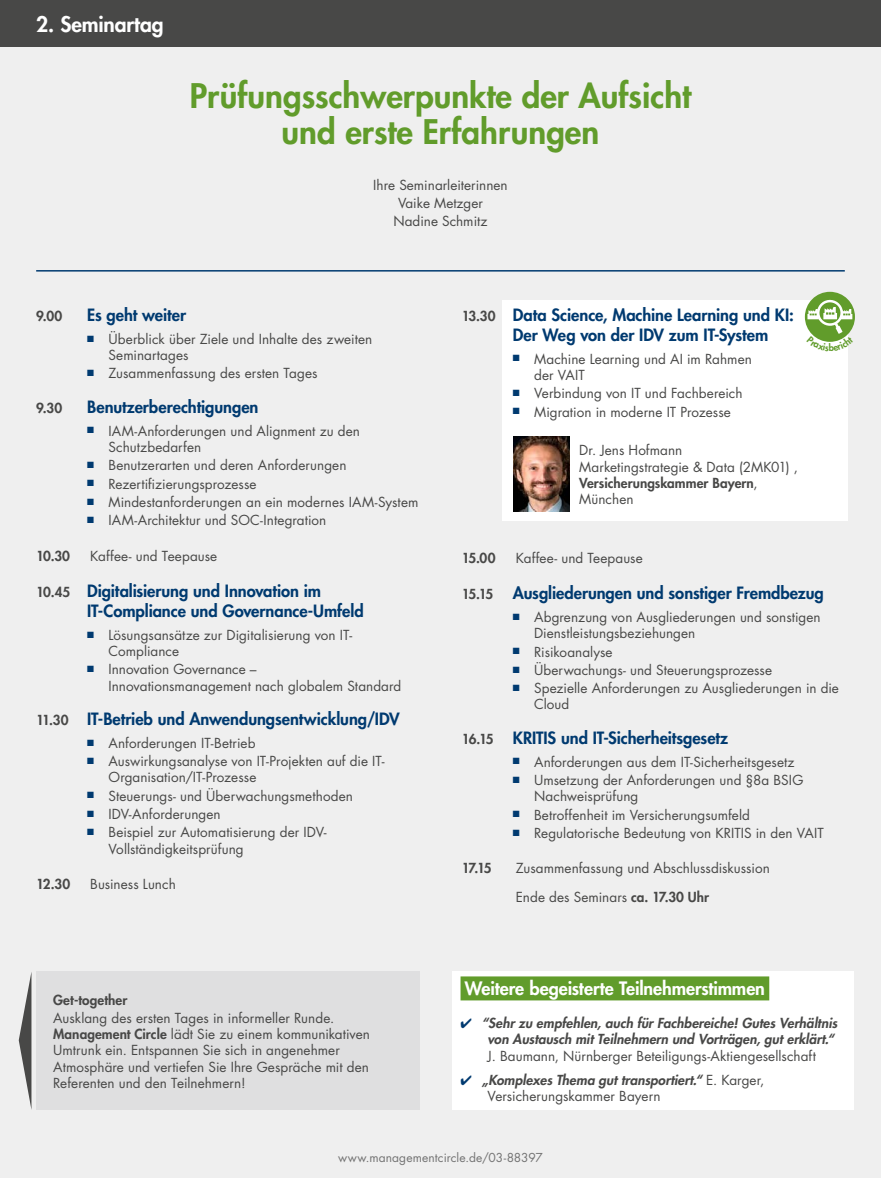
<style>
.page{position:relative;width:881px;height:1178px;background:#fff}
.page>*{position:absolute;margin:0;border:0;box-sizing:border-box;transform-origin:0 0}
.t1{font:800 33px/36px "Futura Std";color:#619c2b;text-align:center}
.t2{font:800 21px "Futura Std";letter-spacing:-.005em;color:#fff}
.t3{font:800 18px "Futura Std";letter-spacing:-.005em;color:#fff}
.t4{font:800 16.5px/19.8px "Futura Std";letter-spacing:-.005em;color:#003a70}
.t5{font:13.5px/16.2px "Futura Std";letter-spacing:.005em;color:#484847}
.t6{font:italic 800 13.5px/16.2px "Futura Std";letter-spacing:.005em;color:#484847;text-align:right}
.t7{font:800 13.5px "Futura Std";letter-spacing:.005em;color:#484847}
.t8{font:12px "Futura Std";letter-spacing:.01em;color:#737373}
.s1{font-size:13.5px;color:#484847}
.s2{font-weight:800}
.s3{color:#003a70}
.s4{font-weight:800;font-style:italic}
</style>
<div class="page">
<div style="left:0;top:0;width:880px;height:1178px;background:#efefef"></div>
<div style="left:0;top:0;width:880px;height:47px;background:#484847"></div>
<hr style="left:36px;top:270px;width:808px;height:2px;background:#003a70">
<div style="left:502px;top:300px;width:345px;height:220px;background:#fff"></div>
<div style="left:36px;top:971px;width:383px;height:139px;background:#dfdfe0"></div>
<img style="left:513px;top:436px;width:56px;height:76px">
<svg style="left:19px;top:974px;width:12px;height:133px"></svg>
<div style="left:452px;top:971px;width:400px;height:139px;background:#fff"></div>
<div style="left:460px;top:976px;width:309px;height:24px;background:#619c2b"></div>
<div style="left:804px;top:292px;width:50px;height:50px;background:#619c2b;border-radius:50%"></div>
<svg style="left:806px;top:298px;width:47px;height:53px"></svg>
<h2 class="t2" style="left:36px;top:11px;width:129px">2. Seminartag</h2>
<h1 class="t1" style="left:190px;top:78px;width:503px">Prüfungsschwerpunkte der Aufsicht und erste Erfahrungen</h1>
<p class="t5" style="left:373px;top:176px;width:136px;line-height:18.3px;text-align:center">Ihre Seminarleiterinnen<br>Vaike Metzger<br>Nadine Schmitz</p>
<p class="t7" style="left:36px;top:308px;width:28px">9.00</p>
<p class="t4" style="left:87px;top:305px;width:100px">Es geht weiter</p>
<p class="t5" style="left:108px;top:331px;width:265px;text-indent:-21px"><sup>■</sup> Überblick über Ziele und Inhalte des zweiten<br>Seminartages</p>
<p class="t5" style="left:87px;top:365px;width:232px"><sup>■</sup> Zusammenfassung des ersten Tages</p>
<p class="t7" style="left:36px;top:400px;width:27px">9.30</p>
<p class="t4" style="left:87px;top:397px;width:173px">Benutzerberechtigungen</p>
<p class="t5" style="left:108px;top:423px;width:253px;text-indent:-21px"><sup>■</sup> IAM-Anforderungen und Alignment zu den<br>Schutzbedarfen</p>
<p class="t5" style="left:87px;top:457px;width:261px"><sup>■</sup> Benutzerarten und deren Anforderungen</p>
<p class="t5" style="left:87px;top:476px;width:171px"><sup>■</sup> Rezertifizierungsprozesse</p>
<p class="t5" style="left:87px;top:494px;width:332px"><sup>■</sup> Mindestanforderungen an ein modernes IAM-System</p>
<p class="t5" style="left:87px;top:512px;width:240px"><sup>■</sup> IAM-Architektur und SOC-Integration</p>
<p class="t7" style="left:36px;top:547px;width:35px">10.30</p>
<p class="t5" style="left:90px;top:548px;width:128px">Kaffee- und Teepause</p>
<p class="t4" style="left:87px;top:581px;width:278px;text-indent:-51px"><span class="s1">10.45</span> Digitalisierung und Innovation im<br>IT-Compliance und Governance-Umfeld</p>
<p class="t5" style="left:108px;top:627px;width:245px;text-indent:-21px"><sup>■</sup> Lösungsansätze zur Digitalisierung von IT-<br>Compliance</p>
<p class="t5" style="left:108px;top:661px;width:294px;text-indent:-21px"><sup>■</sup> Innovation Governance –<br>Innovationsmanagement nach globalem Standard</p>
<p class="t4" style="left:36px;top:709px;width:365px"><span class="s1">11.30</span> IT-Betrieb und Anwendungsentwicklung/IDV</p>
<p class="t5" style="left:87px;top:735px;width:170px"><sup>■</sup> Anforderungen IT-Betrieb</p>
<p class="t5" style="left:108px;top:753px;width:277px;text-indent:-21px"><sup>■</sup> Auswirkungsanalyse von IT-Projekten auf die IT-<br>Organisation/IT-Prozesse</p>
<p class="t5" style="left:87px;top:788px;width:267px"><sup>■</sup> Steuerungs- und Überwachungsmethoden</p>
<p class="t5" style="left:87px;top:806px;width:135px"><sup>■</sup> IDV-Anforderungen</p>
<p class="t5" style="left:108px;top:824px;width:220px;text-indent:-21px"><sup>■</sup> Beispiel zur Automatisierung der IDV-<br>Vollständigkeitsprüfung</p>
<p class="t7" style="left:36px;top:875px;width:35px">12.30</p>
<p class="t5" style="left:90px;top:876px;width:87px">Business Lunch</p>
<p class="t7" style="left:53px;top:991px;width:76px">Get-together</p>
<p class="t5" style="left:53px;top:1010px;width:318px">Ausklang des ersten Tages in informeller Runde.<br><span class="s2">Management Circle</span> lädt Sie zu einem kommunikativen Umtrunk ein. Entspannen Sie sich in angenehmer Atmosphäre und vertiefen Sie Ihre Gespräche mit den Referenten und den Teilnehmern!</p>
<p class="t4" style="left:512px;top:305px;width:282px;text-indent:-51px"><span class="s1">13.30</span> Data Science, Machine Learning und KI:<br>Der Weg von der IDV zum IT-System</p>
<p class="t5" style="left:534px;top:351px;width:219px;text-indent:-21px"><sup>■</sup> Machine Learning und AI im Rahmen der VAIT</p>
<p class="t5" style="left:512px;top:385px;width:231px"><sup>■</sup> Verbindung von IT und Fachbereich</p>
<p class="t5" style="left:512px;top:404px;width:219px"><sup>■</sup> Migration in moderne IT Prozesse</p>
<p class="t5" style="left:579px;top:442px;width:220px">Dr. Jens Hofmann<br>Marketingstrategie &amp; Data (2MK01) ,<br><span class="s2">Versicherungskammer Bayern</span>,<br>München</p>
<p class="t7" style="left:461px;top:549px;width:35px">15.00</p>
<p class="t5" style="left:515px;top:550px;width:128px">Kaffee- und Teepause</p>
<p class="t4" style="left:461px;top:583px;width:363px"><span class="s1">15.15</span> Ausgliederungen und sonstiger Fremdbezug</p>
<p class="t5" style="left:534px;top:609px;width:288px;text-indent:-21px"><sup>■</sup> Abgrenzung von Ausgliederungen und sonstigen<br>Dienstleistungsbeziehungen</p>
<p class="t5" style="left:512px;top:644px;width:101px"><sup>■</sup> Risikoanalyse</p>
<p class="t5" style="left:512px;top:662px;width:261px"><sup>■</sup> Überwachungs- und Steuerungsprozesse</p>
<p class="t5" style="left:534px;top:680px;width:306px;text-indent:-21px"><sup>■</sup> Spezielle Anforderungen zu Ausgliederungen in die<br>Cloud</p>
<p class="t4" style="left:461px;top:728px;width:268px"><span class="s1">16.15</span> KRITIS und IT-Sicherheitsgesetz</p>
<p class="t5" style="left:512px;top:754px;width:283px"><sup>■</sup> Anforderungen aus dem IT-Sicherheitsgesetz</p>
<p class="t5" style="left:534px;top:772px;width:271px;text-indent:-21px"><sup>■</sup> Umsetzung der Anforderungen und §8a BSIG<br>Nachweisprüfung</p>
<p class="t5" style="left:512px;top:807px;width:238px"><sup>■</sup> Betroffenheit im Versicherungsumfeld</p>
<p class="t5" style="left:512px;top:825px;width:312px"><sup>■</sup> Regulatorische Bedeutung von KRITIS in den VAIT</p>
<p class="t7" style="left:461px;top:860px;width:31px">17.15</p>
<p class="t5" style="left:515px;top:854px;width:255px;line-height:29px">Zusammenfassung und Abschlussdiskussion<br>Ende des Seminars <span class="s2">ca. 17.30 Uhr</span></p>
<h3 class="t3" style="left:464px;top:977px;width:301px">Weitere begeisterte Teilnehmerstimmen</h3>
<p class="t6" style="left:460px;top:1015px;width:378px"><span class="s3">✔</span> “Sehr zu empfehlen, auch für Fachbereiche! Gutes Verhältnis von Austausch mit Teilnehmern und Vorträgen, gut erklärt.“</p>
<p class="t5" style="left:487px;top:1047px;width:330px">J. Baumann, Nürnberger Beteiligungs-Aktiengesellschaft</p>
<p class="t5" style="left:487px;top:1072px;width:278px;text-indent:-27px"><span class="s3">✔</span> <span class="s4">„Komplexes Thema gut transportiert.“</span> E. Karger,<br>Versicherungskammer Bayern</p>
<p class="t8" style="left:338px;top:1149px;width:206px">www.managementcircle.de/03-88397</p>
</div>
